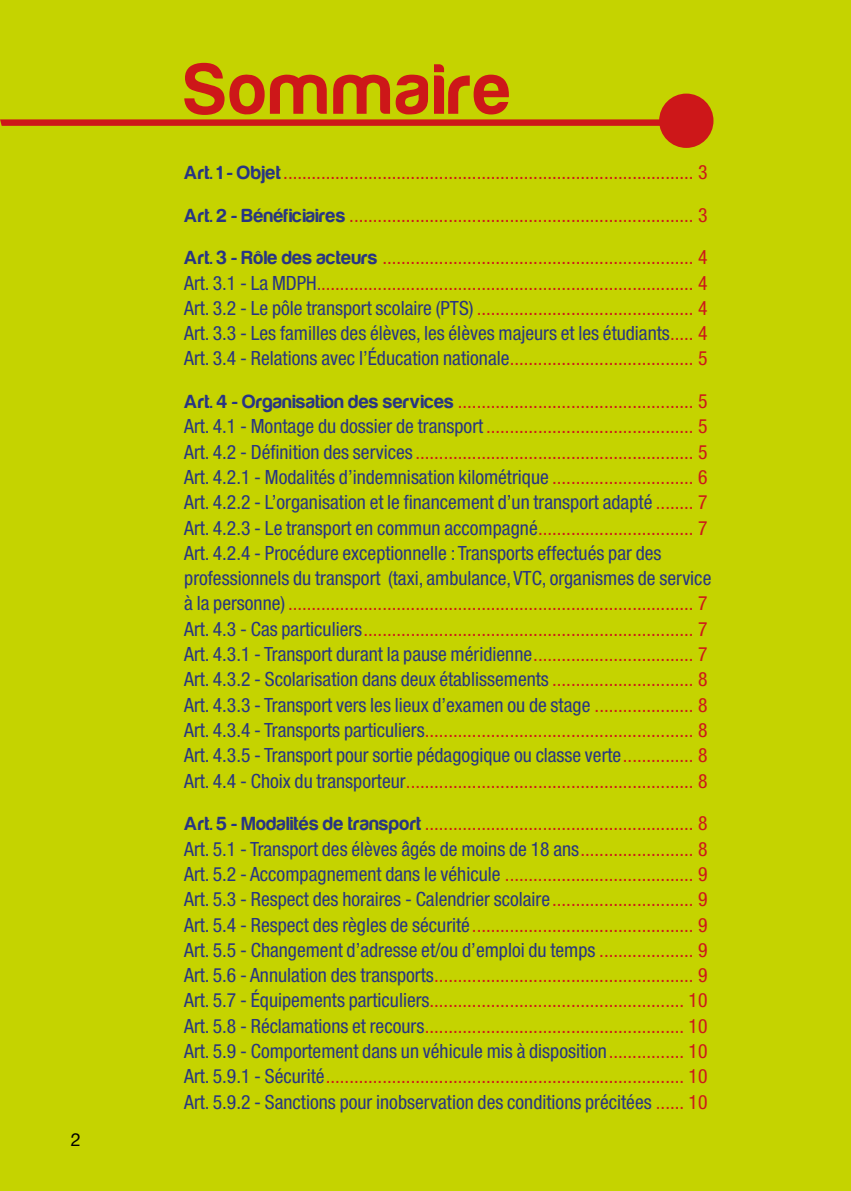
<style>
.page{position:relative;width:851px;height:1191px;background:#fff}
.page>*{position:absolute;margin:0;border:0;box-sizing:border-box;transform-origin:0 0}
.t1{font:73.6px "Harabara";letter-spacing:.05em;color:#cd1719}
.t2{font:condensed 19.6px/25.2px "Helvetica Neue";color:#cd1719;text-align:justify}
.t3{font:18px "Helvetica Neue";color:#000}
.s1{font-family:"Harabara";font-stretch:normal;color:#283583}
.s2{color:#283583}
.s3{color:#702283}
</style>
<div class="page">
<div style="left:0;top:0;width:850px;height:1191px;background:#c5d300"></div>
<svg style="left:0;top:119px;width:659px;height:7px;background:#cc2616"></svg>
<div style="left:659px;top:94px;width:54px;height:54px;background:#cd1719;border-radius:50%"></div>
<p class="t3" style="left:71px;top:1128px;width:12px">2</p>
<h1 class="t1" style="left:184px;top:51px;width:327px">Sommaire</h1>
<p class="t2" style="left:184px;top:150px;width:524px;line-height:42.6px"><span class="s1">Art. 1 - Objet</span> ....................................................................................... 3<br><span class="s1">Art. 2 - Bénéficiaires</span> ......................................................................... 3<br><span class="s1">Art. 3 - Rôle des acteurs</span> .................................................................. 4</p>
<p class="t2" style="left:184px;top:270px;width:524px"><span class="s2">Art. 3.1 - La MDPH</span><span class="s3">.</span>............................................................................... 4<br><span class="s2">Art. 3.2 - Le pôle transport scolaire (PTS)</span> .............................................. 4<br><span class="s2">Art. 3.3 - Les familles des élèves, les élèves majeurs et les étudiants</span>..... 4<br><span class="s2">Art. 3.4 - Relations avec l’Éducation nationale</span>....................................... 5</p>
<p class="t2" style="left:184px;top:388px;width:528px;text-align:left"><span class="s1">Art. 4 - Organisation des services</span> .................................................. 5<br><span class="s2">Art. 4.1 - Montage du dossier de transport</span> ............................................ 5<br><span class="s2">Art. 4.2 - Définition des services</span> ........................................................... 5<br><span class="s2">Art. 4.2.1 - Modalités d’indemnisation kilométrique</span> .............................. 6<br><span class="s2">Art. 4.2.2 - L’organisation et le financement d’un transport adapté</span> ........ 7<br><span class="s2">Art. 4.2.3 - Le transport en commun accompagné</span>................................. 7<br><span class="s2">Art. 4.2.4 - Procédure exceptionnelle : Transports effectués par des professionnels du transport (taxi, ambulance, VTC, organismes de service à la personne)</span> ...................................................................................... 7<br><span class="s2">Art. 4.3 - Cas particuliers</span>...................................................................... 7<br><span class="s2">Art. 4.3.1 - Transport durant la pause méridienne</span>.................................. 7<br><span class="s2">Art. 4.3.2 - Scolarisation dans deux établissements</span> .............................. 8<br><span class="s2">Art. 4.3.3 - Transport vers les lieux d’examen ou de stage</span> ..................... 8<br><span class="s2">Art. 4.3.4 - Transports particuliers</span>......................................................... 8<br><span class="s2">Art. 4.3.5 - Transport pour sortie pédagogique ou classe verte</span>............... 8<br><span class="s2">Art. 4.4 - Choix du transporteur</span>............................................................. 8</p>
<p class="t2" style="left:184px;top:810px;width:524px"><span class="s1">Art. 5 - Modalités de transport</span> ......................................................... 8<br><span class="s2">Art. 5.1 - Transport des élèves âgés de moins de 18 ans</span>........................ 8<br><span class="s2">Art. 5.2 - Accompagnement dans le véhicule</span> ........................................ 9<br><span class="s2">Art. 5.3 - Respect des horaires - Calendrier scolaire</span>.............................. 9<br><span class="s2">Art. 5.4 - Respect des règles de sécurité</span>............................................... 9<br><span class="s2">Art. 5.5 - Changement d’adresse et/ou d’emploi du temps</span> .................... 9<br><span class="s2">Art. 5.6 - Annulation des transports</span>....................................................... 9<br><span class="s2">Art. 5.7 - Équipements particuliers</span>...................................................... 10<br><span class="s2">Art. 5.8 - Réclamations et recours</span>....................................................... 10<br><span class="s2">Art. 5.9 - Comportement dans un véhicule mis à disposition</span>................ 10<br><span class="s2">Art. 5.9.1 - Sécurité</span>............................................................................ 10<br><span class="s2">Art. 5.9.2 - Sanctions pour inobservation des conditions précitées</span> ...... 10</p>
</div>
